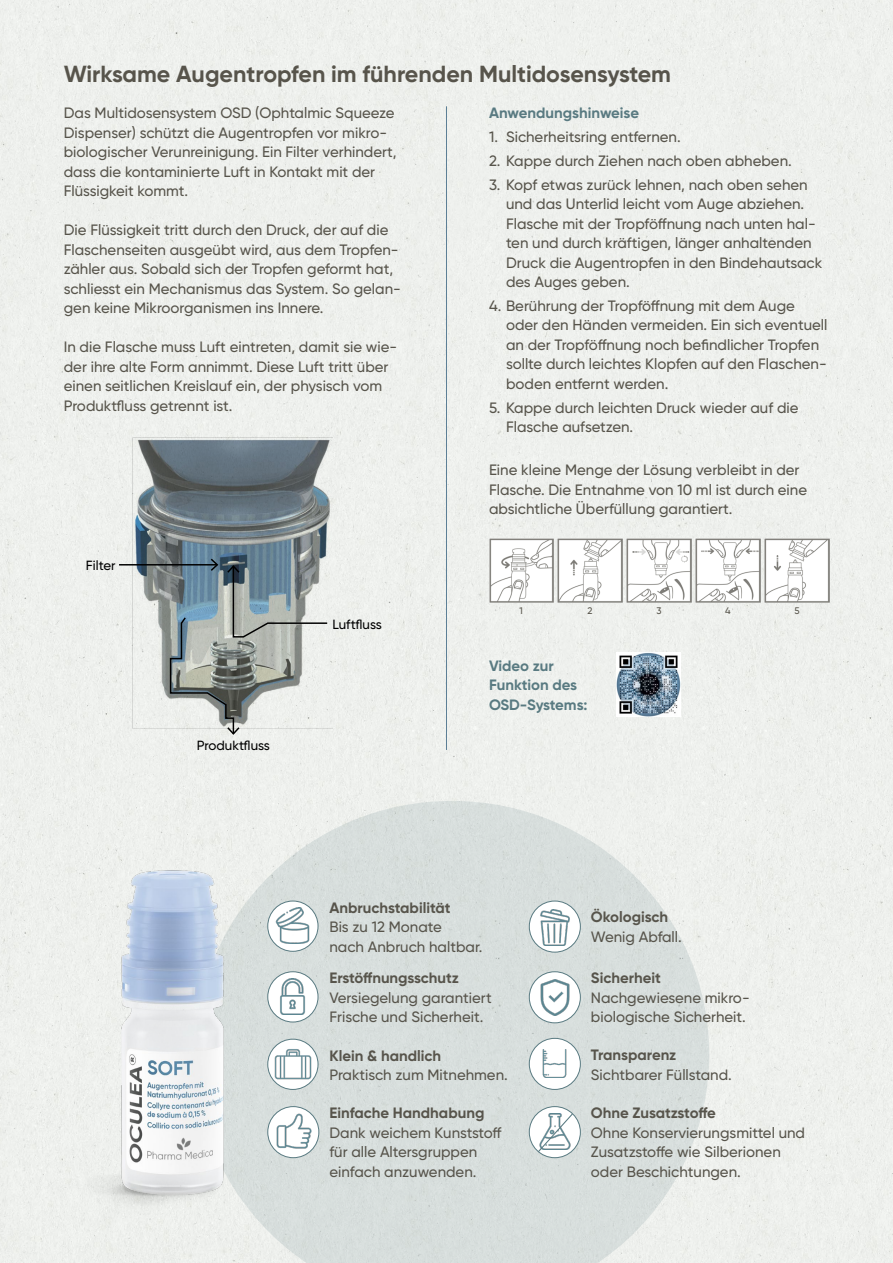
<style>
.page{position:relative;width:893px;height:1263px;background:#eef0ed}
.page>*{position:absolute;margin:0;border:0;box-sizing:border-box;transform-origin:0 0}
.t1{font:700 23.25px "Gilroy";color:#57544b}
.t2{font:500 15px/19.5px "Gilroy";color:#57544b}
.t3{font:700 15px "Gilroy";color:#57544b}
.t4{font:700 15px/19.5px "Gilroy";color:#597a81}
.t5{font:500 13.35px "Gilroy";color:#000}
.t6{font:500 9.6px "Gilroy";color:#57544b}
</style>
<div class="page">
<svg style="left:423px;top:801px;width:286px;height:462px;fill:#d8dfdd"></svg>
<img style="left:130px;top:433px;width:202px;height:298px">
<hr style="left:119px;top:564px;width:98px;height:1px;background:#000">
<svg style="left:169px;top:557px;width:160px;height:179px"></svg>
<svg style="left:529px;top:901px;width:51px;height:51px"></svg>
<div style="left:529px;top:901px;width:52px;height:51px;border:1px solid #597a81;border-radius:50%"></div>
<img style="left:537px;top:909px;width:36px;height:36px">
<div style="left:529px;top:972px;width:51px;height:51px;background:#fff;border-radius:50%"></div>
<div style="left:529px;top:971px;width:52px;height:52px;border:1px solid #597a81;border-radius:50%"></div>
<img style="left:537px;top:979px;width:36px;height:36px">
<div style="left:529px;top:1038px;width:51px;height:51px;background:#fff;border-radius:50%"></div>
<div style="left:529px;top:1038px;width:52px;height:52px;border:1px solid #597a81;border-radius:50%"></div>
<img style="left:542px;top:1049px;width:25px;height:28px">
<svg style="left:529px;top:1106px;width:51px;height:52px"></svg>
<div style="left:529px;top:1106px;width:52px;height:52px;border:1px solid #597a81;border-radius:50%"></div>
<svg style="left:537px;top:1112px;width:37px;height:41px"></svg>
<img style="left:489px;top:538px;width:64px;height:64px">
<img style="left:558px;top:538px;width:64px;height:64px">
<img style="left:627px;top:538px;width:64px;height:64px">
<img style="left:696px;top:538px;width:64px;height:64px">
<img style="left:765px;top:538px;width:64px;height:64px">
<hr style="left:446px;top:106px;width:1px;height:644px;background:#5c7f96">
<img style="left:616px;top:652px;width:64px;height:64px">
<img style="left:0;top:789px;width:423px;height:474px">
<h1 class="t1" style="left:64px;top:60px;width:609px">Wirksame Augentropfen im führenden Multidosensystem</h1>
<p class="t4" style="left:489px;top:103px;width:152px">Anwendungshinweise</p>
<p class="t2" style="left:489px;top:127px;width:193px">1. Sicherheitsring entfernen.</p>
<p class="t2" style="left:489px;top:151px;width:304px">2. Kappe durch Ziehen nach oben abheben.</p>
<p class="t2" style="left:506px;top:174px;width:318px;text-indent:-17px">3. Kopf etwas zurück lehnen, nach oben sehen und das Unterlid leicht vom Auge abziehen.<br>Flasche mit der Tropföffnung nach unten hal&shy;ten und durch kräftigen, länger anhaltenden Druck die Augentropfen in den Bindehautsack des Auges geben.</p>
<p class="t2" style="left:506px;top:296px;width:323px;text-indent:-17px">4. Berührung der Tropföffnung mit dem Auge oder den Händen vermeiden. Ein sich eventuell an der Tropföffnung noch befindlicher Tropfen sollte durch leichtes Klopfen auf den Flaschen&shy;boden entfernt werden.</p>
<p class="t2" style="left:506px;top:397px;width:294px;text-indent:-17px">5. Kappe durch leichten Druck wieder auf die<br>Flasche aufsetzen.</p>
<p class="t2" style="left:489px;top:460px;width:320px">Eine kleine Menge der Lösung verbleibt in der<br>Flasche. Die Entnahme von 10 ml ist durch eine absichtliche Überfüllung garantiert.</p>
<p class="t2" style="left:64px;top:103px;width:334px">Das Multidosensystem OSD (Ophtalmic Squeeze Dispenser) schützt die Augentropfen vor mikro&shy;biologischer Verunreinigung. Ein Filter verhindert, dass die kontaminierte Luft in Kontakt mit der Flüssigkeit kommt.</p>
<p class="t2" style="left:64px;top:220px;width:339px">Die Flüssigkeit tritt durch den Druck, der auf die Flaschenseiten ausgeübt wird, aus dem Tropfen&shy;zähler aus. Sobald sich der Tropfen geformt hat, schliesst ein Mechanismus das System. So gelan&shy;gen keine Mikroorganismen ins Innere.</p>
<p class="t2" style="left:64px;top:337px;width:335px">In die Flasche muss Luft eintreten, damit sie wie&shy;der ihre alte Form annimmt. Diese Luft tritt über einen seitlichen Kreislauf ein, der physisch vom Produktfluss getrennt ist.</p>
<p class="t5" style="left:86px;top:557px;width:31px">Filter</p>
<p class="t5" style="left:197px;top:737px;width:75px">Produktfluss</p>
<p class="t5" style="left:332px;top:616px;width:51px">Luftfluss</p>
<p class="t6" style="left:519px;top:604px;width:5px">1</p>
<p class="t6" style="left:588px;top:604px;width:7px">2</p>
<p class="t6" style="left:657px;top:604px;width:7px">3</p>
<p class="t6" style="left:725px;top:604px;width:7px">4</p>
<p class="t6" style="left:794px;top:604px;width:7px">5</p>
<p class="t4" style="left:489px;top:656px;width:100px">Video zur<br>Funktion des<br>OSD-Systems:</p>
<p class="t3" style="left:329px;top:898px;width:123px">Anbruchstabilität</p>
<p class="t2" style="left:329px;top:917px;width:155px">Bis zu 12 Monate<br>nach Anbruch haltbar.</p>
<p class="t3" style="left:329px;top:969px;width:131px">Erstöffnungsschutz</p>
<p class="t2" style="left:329px;top:988px;width:164px">Versiegelung garantiert<br>Frische und Sicherheit.</p>
<p class="t3" style="left:329px;top:1046px;width:113px">Klein &amp; handlich</p>
<p class="t2" style="left:329px;top:1065px;width:180px">Praktisch zum Mitnehmen.</p>
<p class="t3" style="left:329px;top:1103px;width:156px">Einfache Handhabung</p>
<p class="t2" style="left:329px;top:1122px;width:174px">Dank weichem Kunststoff für alle Altersgruppen einfach anzuwenden.</p>
<p class="t3" style="left:591px;top:908px;width:79px">Ökologisch</p>
<p class="t2" style="left:591px;top:927px;width:92px">Wenig Abfall.</p>
<p class="t3" style="left:591px;top:969px;width:71px">Sicherheit</p>
<p class="t2" style="left:591px;top:988px;width:160px">Nachgewiesene mikro&shy;biologische Sicherheit.</p>
<p class="t3" style="left:591px;top:1045px;width:87px">Transparenz</p>
<p class="t2" style="left:591px;top:1064px;width:142px">Sichtbarer Füllstand.</p>
<p class="t3" style="left:591px;top:1103px;width:126px">Ohne Zusatzstoffe</p>
<p class="t2" style="left:591px;top:1122px;width:216px">Ohne Konservierungsmittel und<br>Zusatzstoffe wie Silberionen oder Beschichtungen.</p>
</div>
